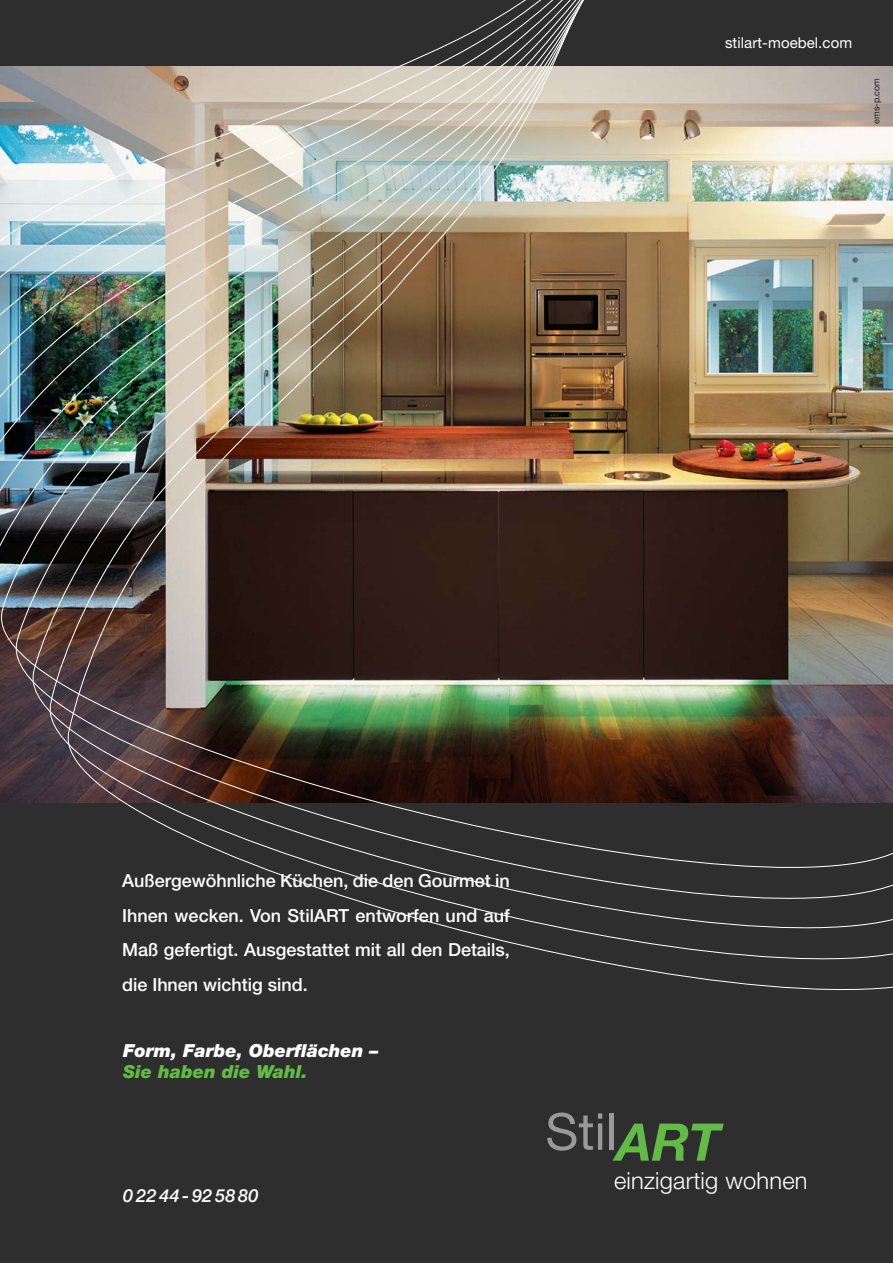
<style>
.page{position:relative;width:893px;height:1263px;background:#fff}
.page>*{position:absolute;margin:0;border:0;box-sizing:border-box;transform-origin:0 0}
.t1{font:300 23.7px "Helvetica Neue LT";letter-spacing:.01em;color:#fff}
.t2{font:500 18px/34.5px "Helvetica Neue LT";color:#fff;text-align:justify}
.t3{font:italic 900 18px "Helvetica Neue LT";color:#fff}
.t4{font:italic 900 18px "Helvetica Neue LT";color:#62bb46}
.t5{font:italic 500 18px "Helvetica Neue LT";letter-spacing:.01em;color:#fff}
.t6{font:15px "Helvetica Neue LT";letter-spacing:.005em;color:#fff}
.t7{font:9px "Helvetica Neue LT";color:#231f20}
</style>
<div class="page">
<img style="left:0;top:0;width:893px;height:1263px">
<p class="t6" style="left:725px;top:34px;width:129px">stilart-moebel.com</p>
<p class="t7" style="left:871px;top:124px;width:48px;rotate:-90deg">ems-p.com</p>
<p class="t2" style="left:122px;top:866px;width:389px">Außergewöhnliche Küchen, die den Gourmet in Ihnen wecken. Von StilART entworfen und auf Maß gefertigt. Ausgestattet mit all den Details, die Ihnen wichtig sind.</p>
<p class="t3" style="left:123px;top:1040px;width:257px">Form, Farbe, Oberflächen –</p>
<p class="t4" style="left:123px;top:1061px;width:186px">Sie haben die Wahl.</p>
<p class="t5" style="left:123px;top:1185px;width:137px">02244-925880</p>
<h1 class="t1" style="left:614px;top:1166px;width:195px">einzigartig wohnen</h1>
</div>
